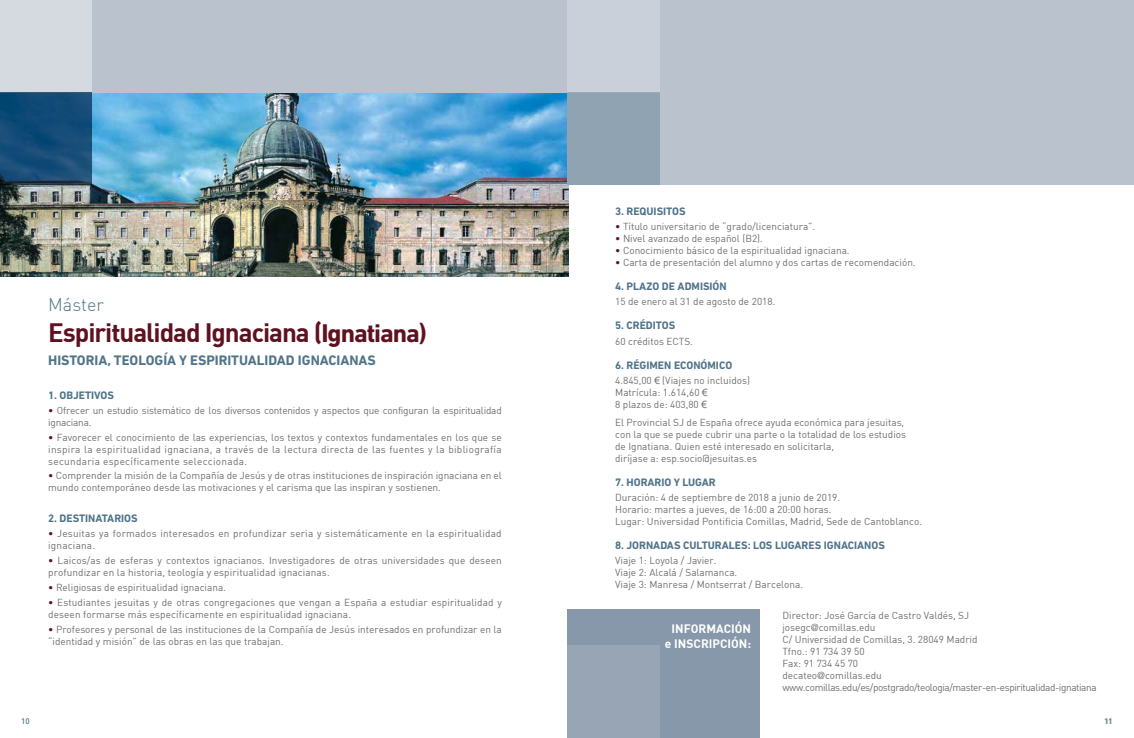
<style>
.page{position:relative;width:1134px;height:738px;background:#fff}
.page>*{position:absolute;margin:0;border:0;box-sizing:border-box;transform-origin:0 0}
.t1{font:26px "DIN Bold";letter-spacing:-.04em;color:#5e111f}
.t2{font:18px "DIN Light Alternate";color:#50748a}
.t3{font:700 14px "DIN Next LT Pro";color:#50748a}
.t4{font:12px/14.4px "DIN Bold";color:#fff;text-align:center}
.t5{font:700 11px "DIN Next LT Pro";color:#50748a}
.t6{font:10px/12px "DIN";color:#706f6f}
.t7{font:10px/12px "DIN";letter-spacing:-.02em;color:#706f6f}
.t8{font:10px/12px "DIN";letter-spacing:.02em;color:#706f6f}
.t9{font:500 8px "DIN";color:#50748a}
.t10{font:8px "DIN Light Alternate";color:#50748a}
.s1{font-family:"DIN Next LT Pro";font-weight:700}
.s2{color:#5e111f}
.s3{font-family:"Arial"}
.s4{font-family:"Helvetica Neue LT Std"}
</style>
<div class="page">
<img style="left:0;top:92px;width:568px;height:184px">
<div style="left:0;top:0;width:568px;height:92px;background:#bac2cd"></div>
<div style="left:0;top:0;width:92px;height:92px;background:#d5dae0"></div>
<svg style="left:0;top:92px;width:92px;height:92px;background:#144a75"></svg>
<div style="left:567px;top:0;width:567px;height:184px;background:#bac2cd"></div>
<div style="left:567px;top:0;width:92px;height:92px;background:#cad0d9"></div>
<div style="left:567px;top:92px;width:92px;height:92px;background:#90a3b2"></div>
<div style="left:567px;top:608px;width:193px;height:129px;background:#8698aa"></div>
<div style="left:567px;top:645px;width:92px;height:92px;background:#97a5b5"></div>
<h2 class="t2" style="left:48px;top:293px;width:57px">Máster</h2>
<h1 class="t1" style="left:48px;top:315px;width:380px">Espiritualidad Ignaciana (<span class="s1">Ignatiana)</span></h1>
<h3 class="t3" style="left:48px;top:352px;width:329px">HISTORIA, TEOLOGÍA Y ESPIRITUALIDAD IGNACIANAS</h3>
<p class="t5" style="left:48px;top:388px;width:67px">1. OBJETIVOS</p>
<p class="t7" style="left:48px;top:403px;width:455px"><span class="s2">•</span> Ofrecer un estudio sistemático de los diversos contenidos y aspectos que configuran la espiritualidad ignaciana.</p>
<p class="t6" style="left:48px;top:430px;width:455px;text-align:justify"><span class="s2">•</span> Favorecer el conocimiento de las experiencias, los textos y contextos fundamentales en los que se inspira la espiritualidad ignaciana, a través de la lectura directa de las fuentes y la bibliografía secundaria específicamente seleccionada.</p>
<p class="t6" style="left:48px;top:469px;width:455px"><span class="s2">•</span> Comprender la misión de la Compañía de Jesús y de otras instituciones de inspiración ignaciana en el mundo contemporáneo desde las motivaciones y el carisma que las inspiran y sostienen.</p>
<p class="t5" style="left:48px;top:511px;width:91px">2. DESTINATARIOS</p>
<p class="t8" style="left:48px;top:527px;width:455px"><span class="s2">•</span> Jesuitas ya formados interesados en profundizar seria y sistemáticamente en la espiritualidad ignaciana.</p>
<p class="t6" style="left:48px;top:554px;width:455px"><span class="s2">•</span> Laicos/as de esferas y contextos ignacianos. Investigadores de otras universidades que deseen profundizar en la historia, teología y espiritualidad ignacianas.</p>
<p class="t6" style="left:48px;top:580px;width:179px"><span class="s2">•</span> Religiosas de espiritualidad ignaciana.</p>
<p class="t6" style="left:48px;top:595px;width:455px"><span class="s2">•</span> Estudiantes jesuitas y de otras congregaciones que vengan a España a estudiar espiritualidad y deseen formarse más específicamente en espiritualidad ignaciana.</p>
<p class="t6" style="left:48px;top:622px;width:455px"><span class="s2">•</span> Profesores y personal de las instituciones de la Compañía de Jesús interesados en profundizar en la “identidad y misión” de las obras en las que trabajan.</p>
<p class="t5" style="left:615px;top:204px;width:72px">3. REQUISITOS</p>
<p class="t6" style="left:615px;top:220px;width:202px"><span class="s2">•</span> Título universitario de “grado/licenciatura”.</p>
<p class="t6" style="left:615px;top:232px;width:149px"><span class="s2">•</span> Nivel avanzado de español (B2).</p>
<p class="t6" style="left:615px;top:244px;width:236px"><span class="s2">•</span> Conocimiento básico de la espiritualidad ignaciana.</p>
<p class="t6" style="left:615px;top:256px;width:302px"><span class="s2">•</span> Carta de presentación del alumno y dos cartas de recomendación.</p>
<p class="t5" style="left:615px;top:280px;width:113px">4. PLAZO DE ADMISIÓN</p>
<p class="t6" style="left:615px;top:295px;width:162px">15 de enero al 31 de agosto de 2018.</p>
<p class="t5" style="left:615px;top:319px;width:62px">5. CRÉDITOS</p>
<p class="t6" style="left:615px;top:335px;width:79px">60 créditos ECTS.</p>
<p class="t5" style="left:615px;top:359px;width:119px">6. RÉGIMEN ECONÓMICO</p>
<p class="t6" style="left:615px;top:374px;width:136px">4.845,00 <span class="s3">€</span> (Viajes no incluidos)<br>Matrícula: 1.614,60 <span class="s3">€<br></span>8 plazos de: 403,80 <span class="s3">€</span></p>
<p class="t6" style="left:615px;top:416px;width:292px">El Provincial SJ de España ofrece ayuda económica para jesuitas, con la que se puede cubrir una parte o la totalidad de los estudios de Ignatiana. Quien esté interesado en solicitarla,<br>diríjase a: esp.socio@jesuitas.es</p>
<p class="t5" style="left:615px;top:475px;width:102px">7. HORARIO Y LUGAR</p>
<p class="t6" style="left:615px;top:491px;width:308px">Duración: 4 de septiembre de 2018 a junio de 2019.<br>Horario: martes a jueves, de 16:00 a 20:00 horas.<br>Lugar: Universidad Pontificia Comillas, Madrid, Sede de Cantoblanco.</p>
<p class="t5" style="left:615px;top:539px;width:271px">8. JORNADAS CULTURALES: LOS LUGARES IGNACIANOS</p>
<p class="t6" style="left:615px;top:554px;width:189px">Viaje 1: Loyola / Javier.<br>Viaje 2: Alcalá / Salamanca.<br>Viaje 3: Manresa / Montserrat / Barcelona.</p>
<p class="t4" style="left:665px;top:620px;width:88px">INFORMACIÓN e INSCRIPCIÓN:</p>
<p class="t6" style="left:782px;top:608px;width:316px">Director: José García de Castro Valdés, SJ<br>josegc<span class="s4">@</span>comillas.edu<br>C/ Universidad de Comillas, 3. 28049 Madrid<br>Tfno.: 91 734 39 50<br>Fax: 91 734 45 70<br>decateo<span class="s4">@</span>comillas.edu www.comillas.edu/es/postgrado/teologia/master-en-espiritualidad-ignatiana</p>
<p class="t9" style="left:21px;top:715px;width:10px">10</p>
<p class="t10" style="left:1106px;top:715px;width:4px">1</p>
<p class="t9" style="left:1104px;top:715px;width:10px">11</p>
</div>
